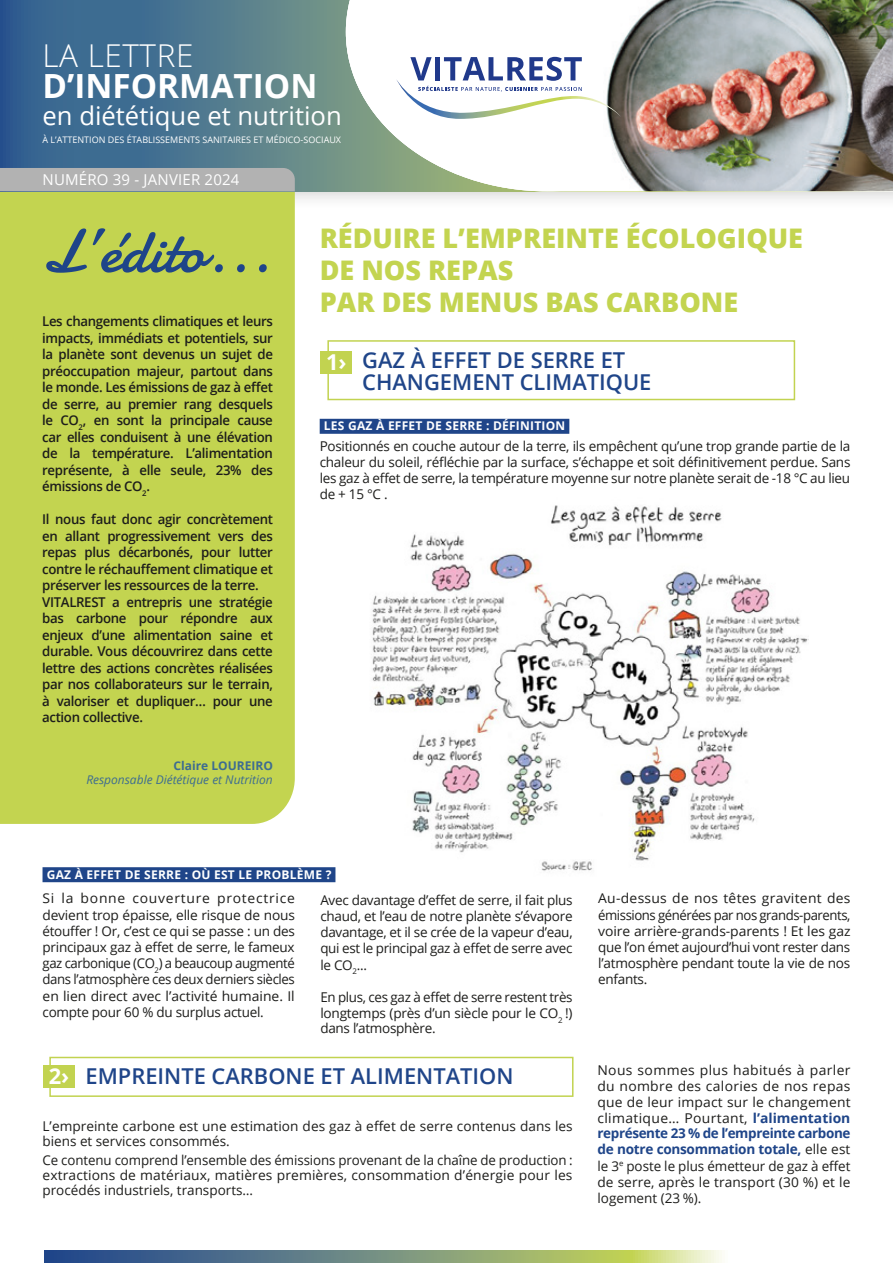
<style>
.page{position:relative;width:893px;height:1263px;background:#fff}
.page>*{position:absolute;margin:0;border:0;box-sizing:border-box;transform-origin:0 0}
.t1{font:61.5px "Damion";color:#1f4589}
.t2{font:700 33.3px "Open Sans";color:#fff}
.t3{font:300 31.5px "Open Sans";letter-spacing:.02em;color:#fff}
.t4{font:800 27px/32.4px "Open Sans";color:#c3d450}
.t5{font:25.65px "Open Sans";color:#fff}
.t6{font:600 21.9px/21.9px "Open Sans";color:#1f4589}
.t7{font:15px "Open Sans";letter-spacing:.015em;color:#fff}
.t8{font:13.5px/16.2px "Open Sans";letter-spacing:-.015em;color:#1d1d1b;text-align:justify}
.t9{font:600 13.5px/16.5px "Open Sans";letter-spacing:-.025em;color:#1d1d1b;text-align:justify}
.t10{font:13.5px/15px "Open Sans";letter-spacing:.005em;color:#1d1d1b}
.t11{font:700 12px "Open Sans";letter-spacing:.02em;color:#fff}
.t12{font:italic 12px "Open Sans";color:#3d6c91}
.t13{font:700 12px "Open Sans";color:#3d6c91}
.t14{font:9px "Open Sans";color:#fff}
.s1{font-weight:700;color:#fff}
.s2{font-weight:700;color:#1f4589}
</style>
<div class="page">
<div style="left:0;top:0;width:893px;height:210px;background:#1d1d1b;opacity:.27"></div>
<img style="left:372px;top:505px;width:436px;height:366px">
<div style="left:327px;top:340px;width:468px;height:60px;border:2px solid #c2d350"></div>
<div style="left:0;top:191px;width:295px;height:633px;background:#c3d450"></div>
<svg style="left:0;top:0;width:346px;height:191px;background:#4d778e"></svg>
<img style="left:346px;top:0;width:547px;height:191px">
<div style="left:0;top:168px;width:295px;height:23px;background:#b2b2b2"></div>
<svg style="left:396px;top:57px;width:225px;height:62px"></svg>
<div style="left:320px;top:351px;width:31px;height:22px;background:#c2d350"></div>
<svg style="left:44px;top:1250px;width:678px;height:13px;background:#7b9583"></svg>
<div style="left:320px;top:419px;width:249px;height:15px;background:#1f4589"></div>
<div style="left:49px;top:1057px;width:524px;height:40px;border:2px solid #c2d350"></div>
<div style="left:43px;top:1065px;width:31px;height:22px;background:#c2d350"></div>
<div style="left:43px;top:867px;width:292px;height:15px;background:#1f4589"></div>
<h3 class="t3" style="left:43px;top:34px;width:152px">LA LETTRE</h3>
<h2 class="t2" style="left:43px;top:63px;width:276px">D’INFORMATION</h2>
<h3 class="t5" style="left:43px;top:98px;width:301px">en diététique et nutrition</h3>
<p class="t7" style="left:43px;top:169px;width:198px">NUMÉRO 39 - JANVIER 2024</p>
<p class="t14" style="left:43px;top:133px;width:300px">À L’ATTENTION DES ÉTABLISSEMENTS SANITAIRES ET MÉDICO-SOCIAUX</p>
<h1 class="t1" style="left:42px;top:210px;width:231px">L’édito...</h1>
<p class="t9" style="left:42px;top:313px;width:232px">Les changements climatiques et leurs impacts, immédiats et potentiels, sur la planète sont devenus un sujet de préoccupation majeur, partout dans le monde. Les émissions de gaz à effet de serre, au premier rang desquels le CO<sub>2</sub>, en sont la principale cause car elles conduisent à une élévation de la température. L’alimentation représente, à elle seule, 23% des émissions de CO<sub>2</sub>.</p>
<p class="t9" style="left:42px;top:511px;width:232px;text-align:left">Il nous faut donc agir concrètement en allant progressivement vers des repas plus décarbonés, pour lutter contre le réchauffement climatique et préserver les ressources de la terre.<br>VITALREST a entrepris une stratégie bas carbone pour répondre aux enjeux d’une alimentation saine et durable. Vous découvrirez dans cette lettre des actions concrètes réalisées par nos collaborateurs sur le terrain, à valoriser et dupliquer… pour une action collective.</p>
<p class="t13" style="left:174px;top:757px;width:101px">Claire LOUREIRO</p>
<p class="t12" style="left:86px;top:771px;width:188px">Responsable Diététique et Nutrition</p>
<h3 class="t4" style="left:320px;top:220px;width:485px">RÉDUIRE L’EMPREINTE ÉCOLOGIQUE<br>DE NOS REPAS<br>PAR DES MENUS BAS CARBONE</h3>
<h3 class="t6" style="left:362px;top:349px;width:291px;text-indent:-36px"><span class="s1">1›</span> GAZ À EFFET DE SERRE ET<br>CHANGEMENT CLIMATIQUE</h3>
<p class="t11" style="left:324px;top:418px;width:243px">LES GAZ À EFFET DE SERRE : DÉFINITION</p>
<p class="t8" style="left:320px;top:437px;width:532px">Positionnés en couche autour de la terre, ils empêchent qu’une trop grande partie de la chaleur du soleil, réfléchie par la surface, s’échappe et soit définitivement perdue. Sans les gaz à effet de serre, la température moyenne sur notre planète serait de -18 °C au lieu de + 15 °C .</p>
<p class="t11" style="left:47px;top:866px;width:286px">GAZ À EFFET DE SERRE : OÙ EST LE PROBLÈME ?</p>
<p class="t8" style="left:43px;top:890px;width:254px">Si la bonne couverture protectrice devient trop épaisse, elle risque de nous étouffer ! Or, c’est ce qui se passe : un des principaux gaz à effet de serre, le fameux gaz carbonique (CO<sub>2</sub>) a beaucoup augmenté dans l’atmosphère ces deux derniers siècles en lien direct avec l’activité humaine. Il compte pour 60 % du surplus actuel.</p>
<p class="t8" style="left:320px;top:891px;width:254px">Avec davantage d’effet de serre, il fait plus chaud, et l’eau de notre planète s’évapore davantage, et il se crée de la vapeur d’eau, qui est le principal gaz à effet de serre avec le CO<sub>2</sub>...</p>
<p class="t8" style="left:320px;top:989px;width:254px">En plus, ces gaz à effet de serre restent très longtemps (près d’un siècle pour le CO<sub>2</sub> !)</p>
<p class="t8" style="left:320px;top:1019px;width:117px">dans l’atmosphère.</p>
<p class="t8" style="left:598px;top:890px;width:254px">Au-dessus de nos têtes gravitent des émissions générées par nos grands-parents, voire arrière-grands-parents ! Et les gaz que l’on émet aujourd’hui vont rester dans l’atmosphère pendant toute la vie de nos enfants.</p>
<h3 class="t6" style="left:49px;top:1064px;width:466px"><span class="s1">2›</span> EMPREINTE CARBONE ET ALIMENTATION</h3>
<p class="t8" style="left:597px;top:1061px;width:255px">Nous sommes plus habitués à parler du nombre des calories de nos repas que de leur impact sur le changement climatique… Pourtant, <span class="s2">l’alimentation représente 23 % de l’empreinte carbone de notre consommation totale,</span> elle est le 3<sup>e</sup> poste le plus émetteur de gaz à effet de serre, après le transport (30 %) et le logement (23 %).</p>
<p class="t10" style="left:43px;top:1118px;width:532px">L’empreinte carbone est une estimation des gaz à effet de serre contenus dans les biens et services consommés.</p>
<p class="t8" style="left:43px;top:1153px;width:532px;line-height:15px">Ce contenu comprend l’ensemble des émissions provenant de la chaîne de production : extractions de matériaux, matières premières, consommation d’énergie pour les procédés industriels, transports…</p>
</div>
